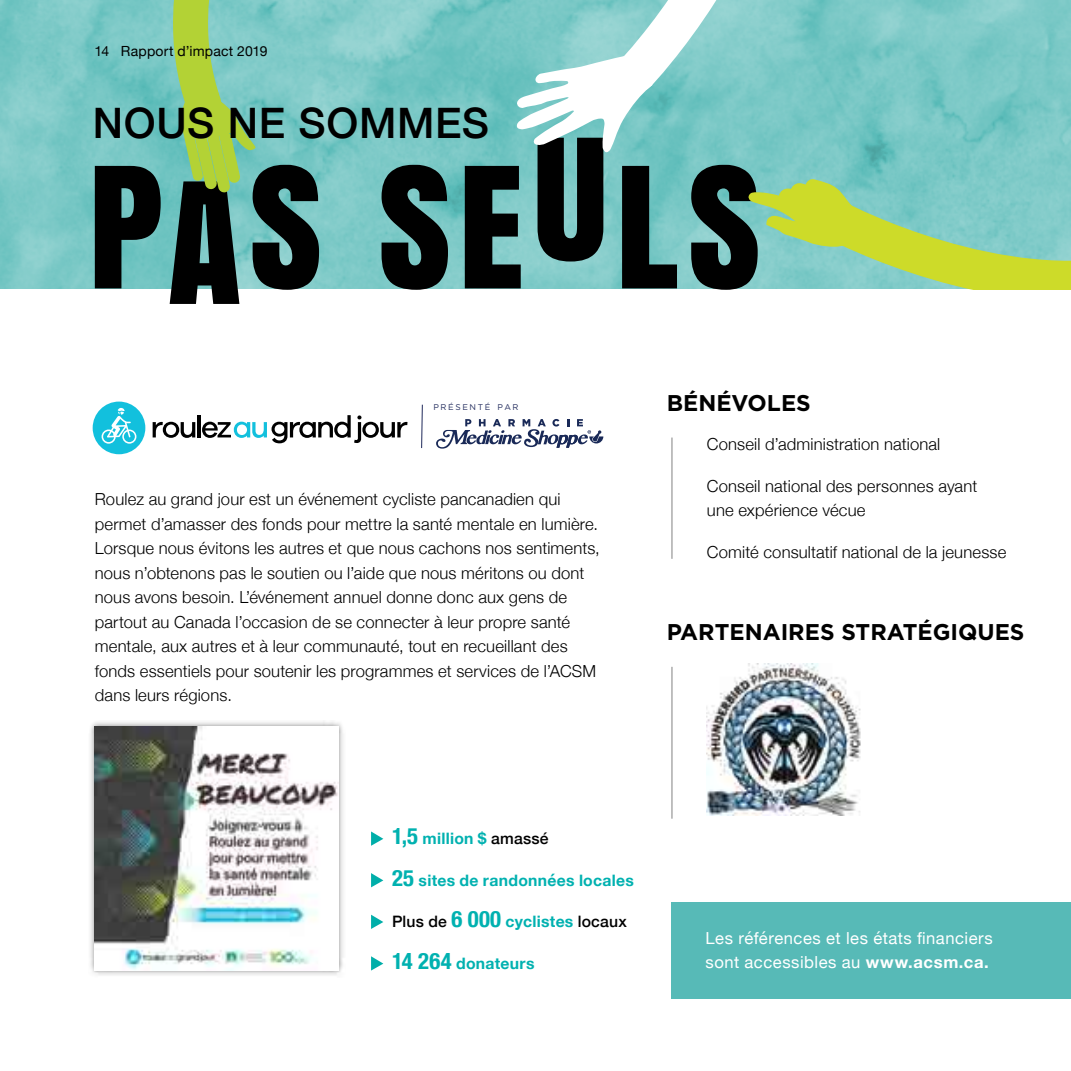
<style>
.page{position:relative;width:1071px;height:1071px;background:#fff}
.page>*{position:absolute;margin:0;border:0;box-sizing:border-box;transform-origin:0 0}
.t1{font:500 42px "Helvetica Neue";letter-spacing:.015em;color:#000}
.t2{font:700 22.75px "Gotham";color:#000}
.t3{font:300 16.62px/24.5px "Helvetica Neue";letter-spacing:.01em;color:#000}
.t4{font:16.62px/24.5px "Helvetica Neue";letter-spacing:.03em;color:#fff}
.t5{font:700 15.75px "Helvetica Neue";letter-spacing:.015em;color:#00b1b0}
.t6{font:500 15.75px "Helvetica Neue";letter-spacing:.01em;color:#000}
.t7{font:14px "Helvetica Neue";letter-spacing:.015em;color:#000}
.t8{font:8.22px "Gotham";letter-spacing:.2em;color:#1e285a}
.s1{font-stretch:condensed;font-size:22.75px}
.s2{font-weight:500;color:#000}
.s3{font-weight:700;font-stretch:condensed;font-size:22.75px;color:#00b1b0}
.s4{font-weight:700;color:#00b1b0}
.s5{font-weight:700}
</style>
<div class="page">
<img style="left:0;top:0;width:465px;height:289px">
<div style="left:88px;top:720px;width:257px;height:257px;background:#000;opacity:.5"></div>
<img style="left:95px;top:727px;width:244px;height:243px">
<svg style="left:371px;top:831px;width:12px;height:15px"></svg>
<svg style="left:371px;top:873px;width:12px;height:14px"></svg>
<svg style="left:371px;top:915px;width:12px;height:14px"></svg>
<svg style="left:371px;top:956px;width:12px;height:15px"></svg>
<div style="left:672px;top:902px;width:399px;height:96px;background:#57bab7"></div>
<hr style="left:672px;top:667px;width:1px;height:152px;background:#000">
<img style="left:706px;top:663px;width:155px;height:152px">
<hr style="left:672px;top:438px;width:1px;height:121px;background:#000">
<svg style="left:382px;top:165px;width:66px;height:125px"></svg>
<svg style="left:95px;top:0;width:224px;height:304px"></svg>
<svg style="left:465px;top:0;width:606px;height:290px"></svg>
<svg style="left:421px;top:404px;width:2px;height:44px"></svg>
<svg style="left:436px;top:419px;width:167px;height:30px"></svg>
<div style="left:93px;top:402px;width:52px;height:52px;background:#12c0dd;border-radius:50%"></div>
<svg style="left:102px;top:408px;width:34px;height:36px"></svg>
<svg style="left:153px;top:422px;width:42px;height:16px"></svg>
<hr style="left:198px;top:415px;width:3px;height:22px;background:#000">
<svg style="left:202px;top:415px;width:206px;height:28px"></svg>
<p class="t7" style="left:94px;top:41px;width:16px">14</p>
<p class="t7" style="left:121px;top:41px;width:148px">Rapport d’impact 2019</p>
<h1 class="t1" style="left:93px;top:89px;width:398px">NOUS NE SOMMES</h1>
<p class="t8" style="left:433px;top:402px;width:87px">PRÉSENTÉ PAR</p>
<p class="t3" style="left:95px;top:486px;width:507px">Roulez au grand jour est un événement cycliste pancanadien qui permet d’amasser des fonds pour mettre la santé mentale en lumière.<br>Lorsque nous évitons les autres et que nous cachons nos sentiments, nous n’obtenons pas le soutien ou l’aide que nous méritons ou dont nous avons besoin. L’événement annuel donne donc aux gens de partout au Canada l’occasion de se connecter à leur propre santé mentale, aux autres et à leur communauté, tout en recueillant des fonds essentiels pour soutenir les programmes et services de l’ACSM dans leurs régions.</p>
<h2 class="t2" style="left:667px;top:388px;width:146px">BÉNÉVOLES</h2>
<p class="t3" style="left:707px;top:431px;width:235px">Conseil d’administration national</p>
<p class="t3" style="left:707px;top:472px;width:272px">Conseil national des personnes ayant une expérience vécue</p>
<p class="t3" style="left:707px;top:538px;width:301px">Comité consultatif national de la jeunesse</p>
<h2 class="t2" style="left:667px;top:617px;width:359px">PARTENAIRES STRATÉGIQUES</h2>
<p class="t5" style="left:392px;top:826px;width:158px"><span class="s1">1,5</span> million $ <span class="s2">amassé</span></p>
<p class="t5" style="left:392px;top:868px;width:243px"><span class="s1">25</span> sites de randonnées locales</p>
<p class="t6" style="left:392px;top:909px;width:236px">Plus de <span class="s3">6 000</span> <span class="s4">cyclistes</span> locaux</p>
<p class="t5" style="left:392px;top:951px;width:144px"><span class="s1">14 264</span> donateurs</p>
<p class="t4" style="left:706px;top:927px;width:289px">Les références et les états financiers sont accessibles au <span class="s5">www.acsm.ca.</span></p>
</div>
